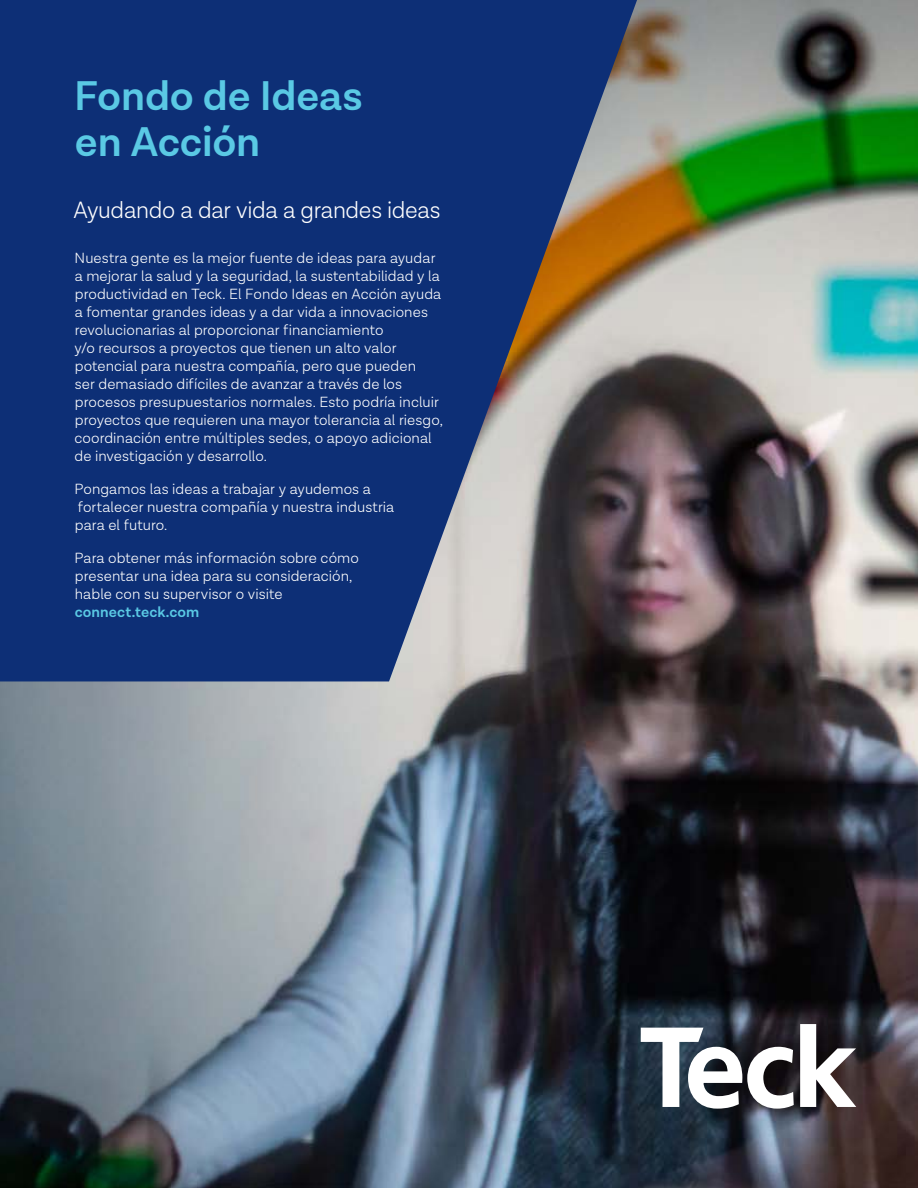
<style>
.page{position:relative;width:918px;height:1188px;background:#fff}
.page>*{position:absolute;margin:0;border:0;box-sizing:border-box;transform-origin:0 0}
.t1{font:600 42px/46.2px "Lota Grotesque";letter-spacing:-.005em;color:#5ac9e4}
.t2{font:300 24px "Lota Grotesque";letter-spacing:-.015em;color:#fff}
.t3{font:300 15px/18px "Lota Grotesque";letter-spacing:.005em;color:#fff}
.t4{font:600 15px "Lota Grotesque";letter-spacing:.01em;color:#5ac9e4}
</style>
<div class="page">
<img style="left:0;top:0;width:918px;height:1188px">
<svg style="left:0;top:0;width:637px;height:681px;background:#263f76"></svg>
<svg style="left:641px;top:1024px;width:215px;height:85px"></svg>
<h1 class="t1" style="left:74px;top:74px;width:290px">Fondo de Ideas en Acción</h1>
<h2 class="t2" style="left:74px;top:197px;width:369px">Ayudando a dar vida a grandes ideas</h2>
<p class="t3" style="left:74px;top:250px;width:370px">Nuestra gente es la mejor fuente de ideas para ayudar a mejorar la salud y la seguridad, la sustentabilidad y la productividad en Teck. El Fondo Ideas en Acción ayuda a fomentar grandes ideas y a dar vida a innovaciones revolucionarias al proporcionar financiamiento<br>y/o recursos a proyectos que tienen un alto valor potencial para nuestra compañía, pero que pueden<br>ser demasiado difíciles de avanzar a través de los procesos presupuestarios normales. Esto podría incluir proyectos que requieren una mayor tolerancia al riesgo, coordinación entre múltiples sedes, o apoyo adicional de investigación y desarrollo.</p>
<p class="t3" style="left:75px;top:481px;width:321px">Pongamos las ideas a trabajar y ayudemos a fortalecer nuestra compañía y nuestra industria para el futuro.</p>
<p class="t3" style="left:75px;top:550px;width:286px">Para obtener más información sobre cómo presentar una idea para su consideración, hable con su supervisor o visite</p>
<p class="t4" style="left:75px;top:604px;width:126px">connect.teck.com</p>
</div>
